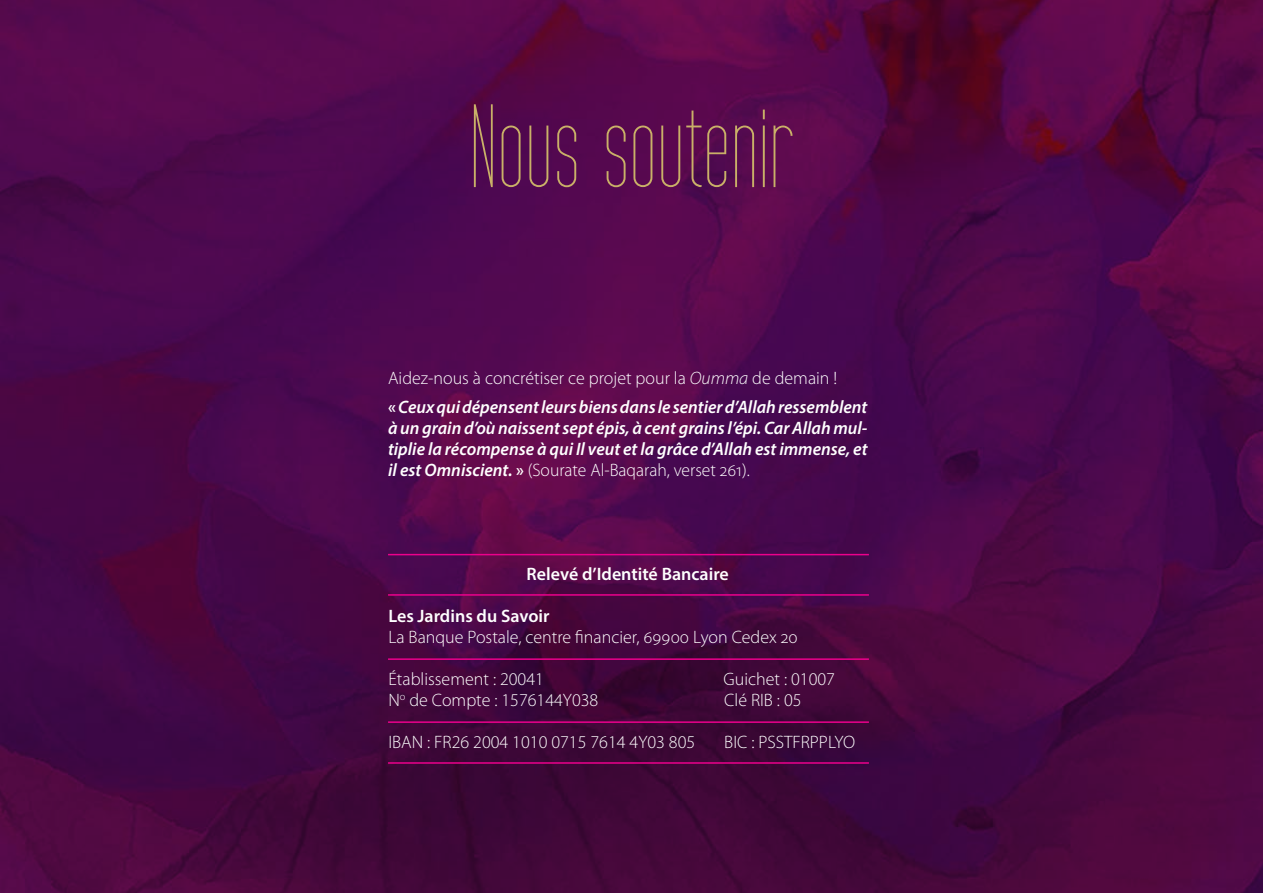
<style>
.page{position:relative;width:1263px;height:893px;background:#fff}
.page>*{position:absolute;margin:0;border:0;box-sizing:border-box;transform-origin:0 0}
.t1{font:120px "Tall Films";color:#c9b068}
.t2{font:italic 600 18px/21px "Myriad Pro";color:#fff}
.t3{font:300 18px "Myriad Pro";color:#fff}
.t4{font:600 18px "Myriad Pro";color:#fff}
.s1{font-weight:300;font-style:normal}
.s2{font-weight:300}
.s3{font-style:normal}
</style>
<div class="page">
<img style="left:1px;top:0;width:1262px;height:893px">
<hr style="left:388px;top:594px;width:481px;height:2px;background:#ec008c">
<hr style="left:388px;top:762px;width:481px;height:2px;background:#ec008c">
<hr style="left:388px;top:721px;width:481px;height:2px;background:#ec008c">
<hr style="left:388px;top:658px;width:481px;height:2px;background:#ec008c">
<hr style="left:388px;top:554px;width:481px;height:1px;background:#ec008c">
<h1 class="t1" style="left:469px;top:91px;width:326px">Nous soutenir</h1>
<p class="t2" style="left:388px;top:363px;width:481px;line-height:29.2px"><span class="s1">Aidez-nous à concrétiser ce projet pour la</span> <span class="s2">Oumma</span> <span class="s1">de demain !<br></span><span class="s3">«</span> Ceux qui dépensent leurs biens dans le sentier d’Allah ressemblent</p>
<p class="t2" style="left:388px;top:417px;width:481px;text-align:justify">à un grain d’où naissent sept épis, à cent grains l’épi. Car Allah mul&shy;tiplie la récompense à qui Il veut et la grâce d’Allah est immense, et il est Omniscient. <span class="s3">»</span> <span class="s1">(Sourate Al-Baqarah, verset 261).</span></p>
<p class="t4" style="left:527px;top:562px;width:204px">Relevé d’Identité Bancaire</p>
<p class="t4" style="left:388px;top:605px;width:163px">Les Jardins du Savoir</p>
<p class="t3" style="left:388px;top:626px;width:411px">La Banque Postale, centre financier, 69900 Lyon Cedex 20</p>
<p class="t3" style="left:388px;top:668px;width:157px">établissement : 20041</p>
<p class="t3" style="left:724px;top:668px;width:113px">Guichet : 01007</p>
<p class="t3" style="left:388px;top:689px;width:211px">N<sup>o</sup> de Compte : 1576144Y038</p>
<p class="t3" style="left:724px;top:689px;width:79px">Clé RIB : 05</p>
<p class="t3" style="left:388px;top:731px;width:308px">IBAN : FR26 2004 1010 0715 7614 4Y03 805</p>
<p class="t3" style="left:724px;top:731px;width:132px">BIC : PSSTFRPPLYO</p>
</div>
